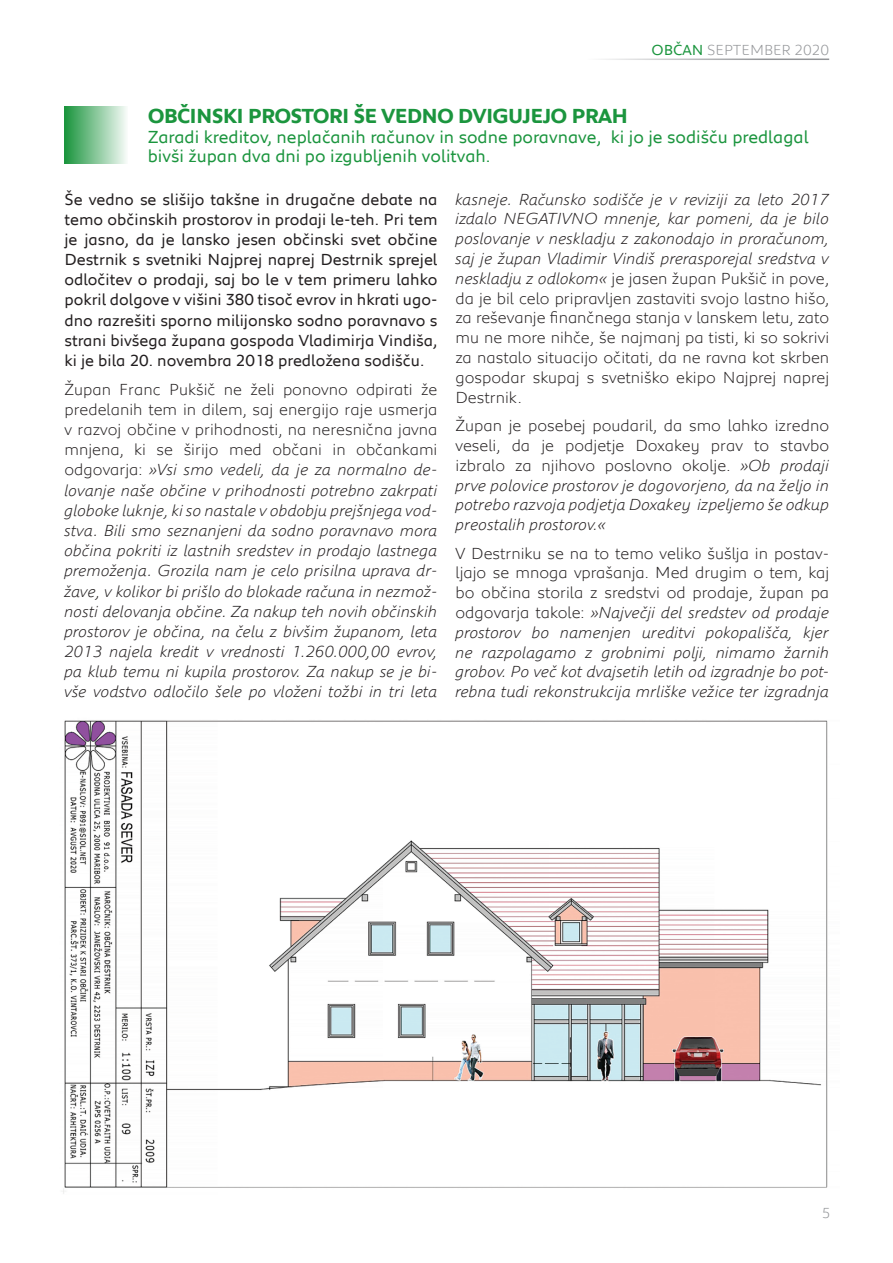
<style>
.page{position:relative;width:893px;height:1263px;background:#fff}
.page>*{position:absolute;margin:0;border:0;box-sizing:border-box;transform-origin:0 0}
.t1{font:700 21px "Peugeot";letter-spacing:-.04em;color:#1b953e}
.t2{font:18px/19.5px "Peugeot";color:#1b953e}
.t3{font:italic 300 16.5px/20.2px "Peugeot";color:#231f20;text-align:justify}
.t4{font:300 16.5px/19.8px "Peugeot";color:#231f20;text-align:justify}
.t5{font:16.5px/20.2px "Peugeot";color:#231f20;text-align:justify}
.t6{font:300 15px "Peugeot";color:#939598}
.s1{font-weight:400;color:#1b953e}
.s2{font-style:normal}
.s3{font-style:italic}
</style>
<div class="page">
<hr style="left:587px;top:59px;width:242px;height:1px;background:#939598">
<img style="left:63px;top:720px;width:765px;height:474px">
<div style="left:64px;top:106px;width:64px;height:58px;background:linear-gradient(to right,#18933b,#f5faf6)"></div>
<p class="t6" style="left:651px;top:39px;width:179px"><span class="s1">OBČAN</span> SEPTEMBER 2020</p>
<p class="t1" style="left:148px;top:102px;width:482px">OBČINSKI PROSTORI ŠE VEDNO DVIGUJEJO PRAH</p>
<p class="t2" style="left:148px;top:126px;width:662px">Zaradi kreditov, neplačanih računov in sodne poravnave, ki jo je sodišču predlagal bivši župan dva dni po izgubljenih volitvah.</p>
<p class="t5" style="left:64px;top:188px;width:375px">Še vedno se slišijo takšne in drugačne debate na temo občinskih prostorov in prodaji le-teh. Pri tem je jasno, da je lansko jesen občinski svet občine Destrnik s svetniki Najprej naprej Destrnik sprejel odločitev o prodaji, saj bo le v tem primeru lahko pokril dolgove v višini 380 tisoč evrov in hkrati ugo&shy;dno razrešiti sporno milijonsko sodno poravnavo s strani bivšega župana gospoda Vladimirja Vindiša, ki je bila 20. novembra 2018 predložena sodišču.</p>
<p class="t3" style="left:64px;top:378px;width:375px"><span class="s2">Župan Franc Pukšič ne želi ponovno odpirati že predelanih tem in dilem, saj energijo raje usmerja v razvoj občine v prihodnosti, na neresnična javna mnjena, ki se širijo med občani in občankami odgovarja:</span> »Vsi smo vedeli, da je za normalno de&shy;lovanje naše občine v prihodnosti potrebno zakrpati globoke luknje, ki so nastale v obdobju prejšnjega vod&shy;stva. Bili smo seznanjeni da sodno poravnavo mora občina pokriti iz lastnih sredstev in prodajo lastnega premoženja. Grozila nam je celo prisilna uprava dr&shy;žave, v kolikor bi prišlo do blokade računa in nezmož&shy;nosti delovanja občine. Za nakup teh novih občinskih prostorov je občina, na čelu z bivšim županom, leta 2013 najela kredit v vrednosti 1.260.000,00 evrov, pa klub temu ni kupila prostorov. Za nakup se je bi&shy;vše vodstvo odločilo šele po vloženi tožbi in tri leta</p>
<p class="t4" style="left:455px;top:188px;width:375px"><span class="s3">kasneje. Računsko sodišče je v reviziji za leto 2017 izdalo NEGATIVNO mnenje, kar pomeni, da je bilo poslovanje v neskladju z zakonodajo in proračunom, saj je župan Vladimir Vindiš prerasporejal sredstva v neskladju z odlokom«</span> je jasen župan Pukšič in pove, da je bil celo pripravljen zastaviti svojo lastno hišo, za reševanje finančnega stanja v lanskem letu, zato mu ne more nihče, še najmanj pa tisti, ki so sokrivi za nastalo situacijo očitati, da ne ravna kot skrben gospodar skupaj s svetniško ekipo Najprej naprej Destrnik.</p>
<p class="t3" style="left:455px;top:415px;width:375px;line-height:19.8px"><span class="s2">Župan je posebej poudaril, da smo lahko izredno veseli, da je podjetje Doxakey prav to stavbo izbralo za njihovo poslovno okolje.</span> »Ob prodaji prve polovice prostorov je dogovorjeno, da na željo in potrebo razvoja podjetja Doxakey izpeljemo še odkup preostalih prostorov.«</p>
<p class="t3" style="left:455px;top:542px;width:375px;line-height:19.8px"><span class="s2">V Destrniku se na to temo veliko šušlja in postav&shy;ljajo se mnoga vprašanja. Med drugim o tem, kaj bo občina storila z sredstvi od prodaje, župan pa odgovarja takole:</span> »Največji del sredstev od prodaje prostorov bo namenjen ureditvi pokopališča, kjer ne razpolagamo z grobnimi polji, nimamo žarnih grobov. Po več kot dvajsetih letih od izgradnje bo pot&shy;rebna tudi rekonstrukcija mrliške vežice ter izgradnja</p>
<p class="t6" style="left:822px;top:1202px;width:10px">5</p>
</div>
